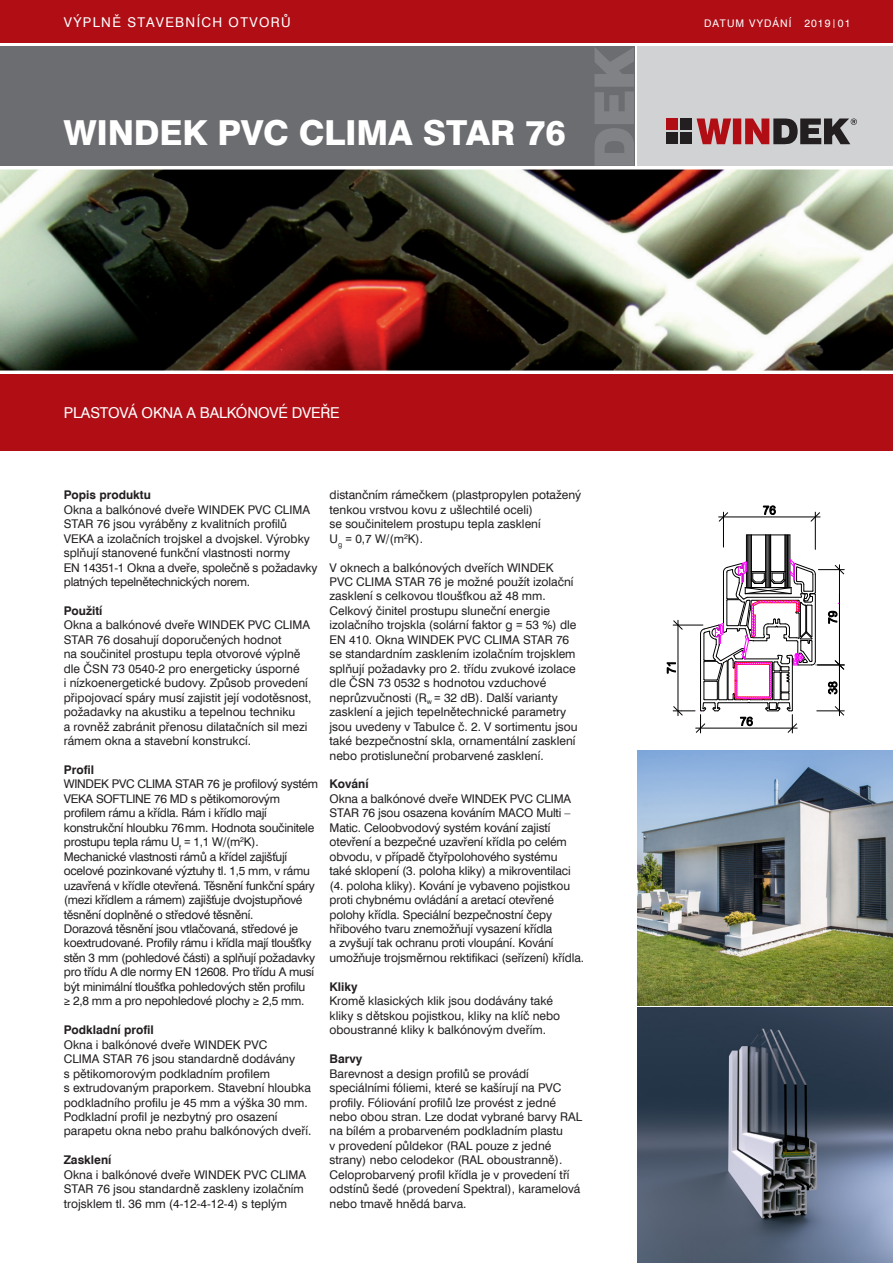
<style>
.page{position:relative;width:893px;height:1263px;background:#fff}
.page>*{position:absolute;margin:0;border:0;box-sizing:border-box;transform-origin:0 0}
.t1{font:800 34.5px "Swiss 721 TL";letter-spacing:-.005em;color:#fff}
.barevný_pruh{font:15px "Swiss 721 TL";letter-spacing:-.01em;color:#fff}
.t2{font:13.5px "Swiss 721 TL";letter-spacing:.1em;color:#fff}
.text{font:12px/14.4px "Swiss 721 TL";color:#231f20}
.text-2{font:12px/14.4px "Swiss 721 TL";letter-spacing:-.02em;color:#231f20}
.titulek_2{font:700 12px "Swiss 721 TL";color:#231f20}
.t3{font:10.5px "Swiss 721 TL";letter-spacing:.1em;color:#fff}
</style>
<div class="page">
<img style="left:638px;top:1008px;width:255px;height:255px">
<div style="left:0;top:47px;width:634px;height:119px;background:#6c6d70"></div>
<div style="left:0;top:0;width:893px;height:43px;background:#b00d15"></div>
<div style="left:638px;top:47px;width:255px;height:119px;background:#d1d2d4"></div>
<svg style="left:595px;top:48px;width:39px;height:118px"></svg>
<div style="left:0;top:374px;width:893px;height:77px;background:#b00d15"></div>
<img style="left:0;top:169px;width:893px;height:202px">
<svg style="left:697px;top:118px;width:160px;height:26px"></svg>
<div style="left:666px;top:118px;width:11px;height:12px;background:#b00d15"></div>
<div style="left:666px;top:133px;width:11px;height:11px;background:#231f20"></div>
<div style="left:680px;top:118px;width:12px;height:12px;background:#231f20"></div>
<div style="left:680px;top:133px;width:12px;height:11px;background:#231f20"></div>
<img style="left:638px;top:750px;width:255px;height:256px">
<hr style="left:747px;top:535px;width:1px;height:53px;background:#000">
<hr style="left:749px;top:535px;width:1px;height:53px;background:#000">
<hr style="left:750px;top:535px;width:1px;height:53px;background:#000">
<hr style="left:746px;top:535px;width:1px;height:53px;background:#000">
<hr style="left:751px;top:535px;width:1px;height:37px;background:#000">
<hr style="left:767px;top:535px;width:1px;height:53px;background:#000">
<hr style="left:768px;top:535px;width:1px;height:53px;background:#000">
<hr style="left:769px;top:535px;width:1px;height:53px;background:#000">
<hr style="left:765px;top:535px;width:1px;height:53px;background:#000">
<hr style="left:770px;top:535px;width:1px;height:37px;background:#000">
<hr style="left:786px;top:535px;width:1px;height:53px;background:#000">
<hr style="left:787px;top:535px;width:1px;height:53px;background:#000">
<hr style="left:788px;top:535px;width:1px;height:53px;background:#000">
<hr style="left:785px;top:535px;width:1px;height:53px;background:#000">
<hr style="left:790px;top:535px;width:1px;height:53px;background:#000">
<hr style="left:746px;top:535px;width:44px;height:1px;background:#000">
<hr style="left:723px;top:512px;width:1px;height:35px;background:#000">
<hr style="left:815px;top:512px;width:1px;height:37px;background:#000">
<hr style="left:719px;top:517px;width:101px;height:1px;background:#000">
<svg style="left:719px;top:512px;width:9px;height:9px"></svg>
<svg style="left:811px;top:512px;width:9px;height:9px"></svg>
<svg style="left:763px;top:506px;width:12px;height:9px"></svg>
<svg style="left:667px;top:559px;width:177px;height:174px"></svg>
<p class="t2" style="left:64px;top:14px;width:228px">VÝPLNĚ STAVEBNÍCH OTVORŮ</p>
<p class="t3" style="left:704px;top:17px;width:148px">DATUM VYDÁNÍ 2019|01</p>
<p class="t1" style="left:64px;top:110px;width:504px">WINDEK PVC CLIMA STAR 76</p>
<p class="barevný_pruh" style="left:64px;top:403px;width:278px">PLASTOVÁ OKNA A BALKÓNOVÉ DVEŘE</p>
<p class="titulek_2" style="left:64px;top:487px;width:89px">Popis produktu</p>
<p class="text" style="left:64px;top:502px;width:255px">Okna a balkónové dveře WINDEK PVC CLIMA STAR 76 jsou vyráběny z kvalitních profilů VEKA a izolačních trojskel a dvojskel. Výrobky splňují stanovené funkční vlastnosti normy<br>EN 14351-1 Okna a dveře, společně s požadavky platných tepelnětechnických norem.</p>
<p class="titulek_2" style="left:64px;top:603px;width:40px">Použití</p>
<p class="text" style="left:64px;top:618px;width:249px">Okna a balkónové dveře WINDEK PVC CLIMA STAR 76 dosahují doporučených hodnot<br>na součinitel prostupu tepla otvorové výplně dle ČSN 73 0540-2 pro energeticky úsporné<br>i nízkoenergetické budovy. Způsob provedení připojovací spáry musí zajistit její vodotěsnost, požadavky na akustiku a tepelnou techniku<br>a rovněž zabránit přenosu dilatačních sil mezi rámem okna a stavební konstrukcí.</p>
<p class="titulek_2" style="left:64px;top:762px;width:32px">Profil</p>
<p class="text-2" style="left:64px;top:777px;width:256px">WINDEK PVC CLIMA STAR 76 je profilový systém VEKA SOFTLINE 76 MD s pětikomorovým profilem rámu a křídla. Rám i křídlo mají konstrukční hloubku 76mm. Hodnota součinitele prostupu tepla rámu U<sub>f</sub> = 1,1 W/(m<sup>2</sup>K).<br>Mechanické vlastnosti rámů a křídel zajišťují ocelové pozinkované výztuhy tl. 1,5 mm, v rámu uzavřená v křídle otevřená. Těsnění funkční spáry (mezi křídlem a rámem) zajišťuje dvojstupňové těsnění doplněné o středové těsnění.<br>Dorazová těsnění jsou vtlačovaná, středové je koextrudované. Profily rámu i křídla mají tloušťky stěn 3 mm (pohledové části) a splňují požadavky pro třídu A dle normy EN 12608. Pro třídu A musí být minimální tloušťka pohledových stěn profilu<br>≥ 2,8 mm a pro nepohledové plochy ≥ 2,5 mm.</p>
<p class="titulek_2" style="left:64px;top:1022px;width:91px">Podkladní profil</p>
<p class="text" style="left:64px;top:1037px;width:249px">Okna i balkónové dveře WINDEK PVC<br>CLIMA STAR 76 jsou standardně dodávány<br>s pětikomorovým podkladním profilem<br>s extrudovaným praporkem. Stavební hloubka podkladního profilu je 45 mm a výška 30 mm.<br>Podkladní profil je nezbytný pro osazení parapetu okna nebo prahu balkónových dveří.</p>
<p class="titulek_2" style="left:64px;top:1152px;width:49px">Zasklení</p>
<p class="text" style="left:64px;top:1167px;width:244px">Okna i balkónové dveře WINDEK PVC CLIMA<br>STAR 76 jsou standardně zaskleny izolačním trojsklem tl. 36 mm (4-12-4-12-4) s teplým</p>
<p class="text" style="left:330px;top:488px;width:253px">distančním rámečkem (plastpropylen potažený tenkou vrstvou kovu z ušlechtilé oceli)<br>se součinitelem prostupu tepla zasklení<br>U<sub>g</sub> = 0,7 W/(m<sup>2</sup>K).</p>
<p class="text" style="left:330px;top:560px;width:249px">V oknech a balkónových dveřích WINDEK PVC CLIMA STAR 76 je možné použít izolační zasklení s celkovou tloušťkou až 48 mm.<br>Celkový činitel prostupu sluneční energie izolačního trojskla (solární faktor g = 53 %) dle EN 410. Okna WINDEK PVC CLIMA STAR 76 se standardním zasklením izolačním trojsklem splňují požadavky pro 2. třídu zvukové izolace dle ČSN 73 0532 s hodnotou vzduchové neprůzvučnosti (R<sub>w</sub> = 32 dB). Další varianty zasklení a jejich tepelnětechnické parametry jsou uvedeny v Tabulce č. 2. V sortimentu jsou také bezpečnostní skla, ornamentální zasklení nebo protisluneční probarvené zasklení.</p>
<p class="titulek_2" style="left:330px;top:776px;width:41px">Kování</p>
<p class="text" style="left:330px;top:791px;width:256px">Okna a balkónové dveře WINDEK PVC CLIMA STAR 76 jsou osazena kováním MACO Multi – Matic. Celoobvodový systém kování zajistí otevření a bezpečné uzavření křídla po celém obvodu, v případě čtyřpolohového systému<br>také sklopení (3. poloha kliky) a mikroventilaci (4. poloha kliky). Kování je vybaveno pojistkou proti chybnému ovládání a aretací otevřené polohy křídla. Speciální bezpečnostní čepy hřibového tvaru znemožňují vysazení křídla<br>a zvyšují tak ochranu proti vloupání. Kování umožňuje trojsměrnou rektifikaci (seřízení) křídla.</p>
<p class="titulek_2" style="left:330px;top:979px;width:30px">Kliky</p>
<p class="text" style="left:330px;top:994px;width:232px">Kromě klasických klik jsou dodávány také kliky s dětskou pojistkou, kliky na klíč nebo oboustranné kliky k balkónovým dveřím.</p>
<p class="titulek_2" style="left:330px;top:1051px;width:34px">Barvy</p>
<p class="text" style="left:330px;top:1066px;width:254px">Barevnost a design profilů se provádí speciálními fóliemi, které se kašírují na PVC profily. Fóliování profilů lze provést z jedné nebo obou stran. Lze dodat vybrané barvy RAL na bílém a probarveném podkladním plastu<br>v provedení půldekor (RAL pouze z jedné strany) nebo celodekor (RAL oboustranně).<br>Celoprobarvený profil křídla je v provedení tří odstínů šedé (provedení Spektral), karamelová nebo tmavě hnědá barva.</p>
</div>
